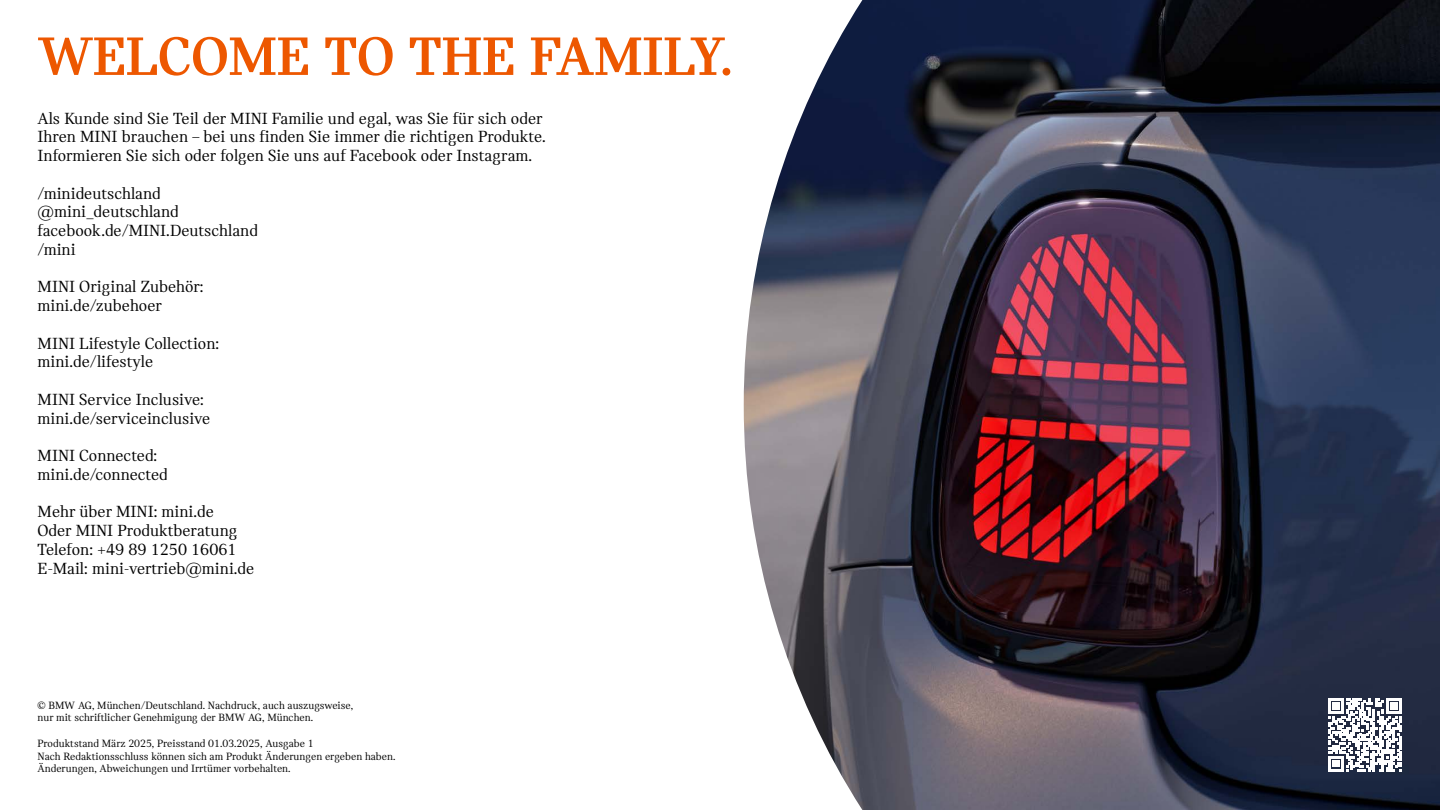
<style>
.page{position:relative;width:1440px;height:810px;background:#fff}
.page>*{position:absolute;margin:0;border:0;box-sizing:border-box;transform-origin:0 0}
.t1{font:57.75px "MINI Serif Headline";color:#ed5700}
.t2{font:17.25px/18.8px "MINI Serif";color:#000}
.t3{font:11.25px/12.8px "MINI Serif";color:#000}
</style>
<div class="page">
<img style="left:744px;top:0;width:696px;height:810px">
<svg style="left:1328px;top:698px;width:74px;height:74px"></svg>
<h1 class="t1" style="left:38px;top:24px;width:697px">WELCOME TO THE FAMILY.</h1>
<p class="t2" style="left:38px;top:109px;width:510px">Als Kunde sind Sie Teil der MINI Familie und egal, was Sie für sich oder<br>Ihren MINI brauchen – bei uns finden Sie immer die richtigen Produkte.<br>Informieren Sie sich oder folgen Sie uns auf Facebook oder Instagram.</p>
<p class="t2" style="left:38px;top:184px;width:222px">/minideutschland @mini_deutschland facebook.de/MINI.Deutschland /mini</p>
<p class="t2" style="left:38px;top:277px;width:167px">MINI Original Zubehör: mini.de/zubehoer</p>
<p class="t2" style="left:38px;top:334px;width:183px">MINI Lifestyle Collection: mini.de/lifestyle</p>
<p class="t2" style="left:38px;top:390px;width:174px">MINI Service Inclusive: mini.de/serviceinclusive</p>
<p class="t2" style="left:38px;top:446px;width:132px">MINI Connected: mini.de/connected</p>
<p class="t2" style="left:38px;top:502px;width:218px">Mehr über MINI: mini.de<br>Oder MINI Produktberatung<br>Telefon: +49 89 1250 16061<br>E-Mail: mini-vertrieb@mini.de</p>
<p class="t3" style="left:38px;top:699px;width:317px">© BMW AG, München/Deutschland. Nachdruck, auch auszugsweise, nur mit schriftlicher Genehmigung der BMW AG, München.</p>
<p class="t3" style="left:38px;top:737px;width:359px">Produktstand März 2025, Preisstand 01.03.2025, Ausgabe 1<br>Nach Redaktionsschluss können sich am Produkt Änderungen ergeben haben.<br>Änderungen, Abweichungen und Irrtümer vorbehalten.</p>
</div>
